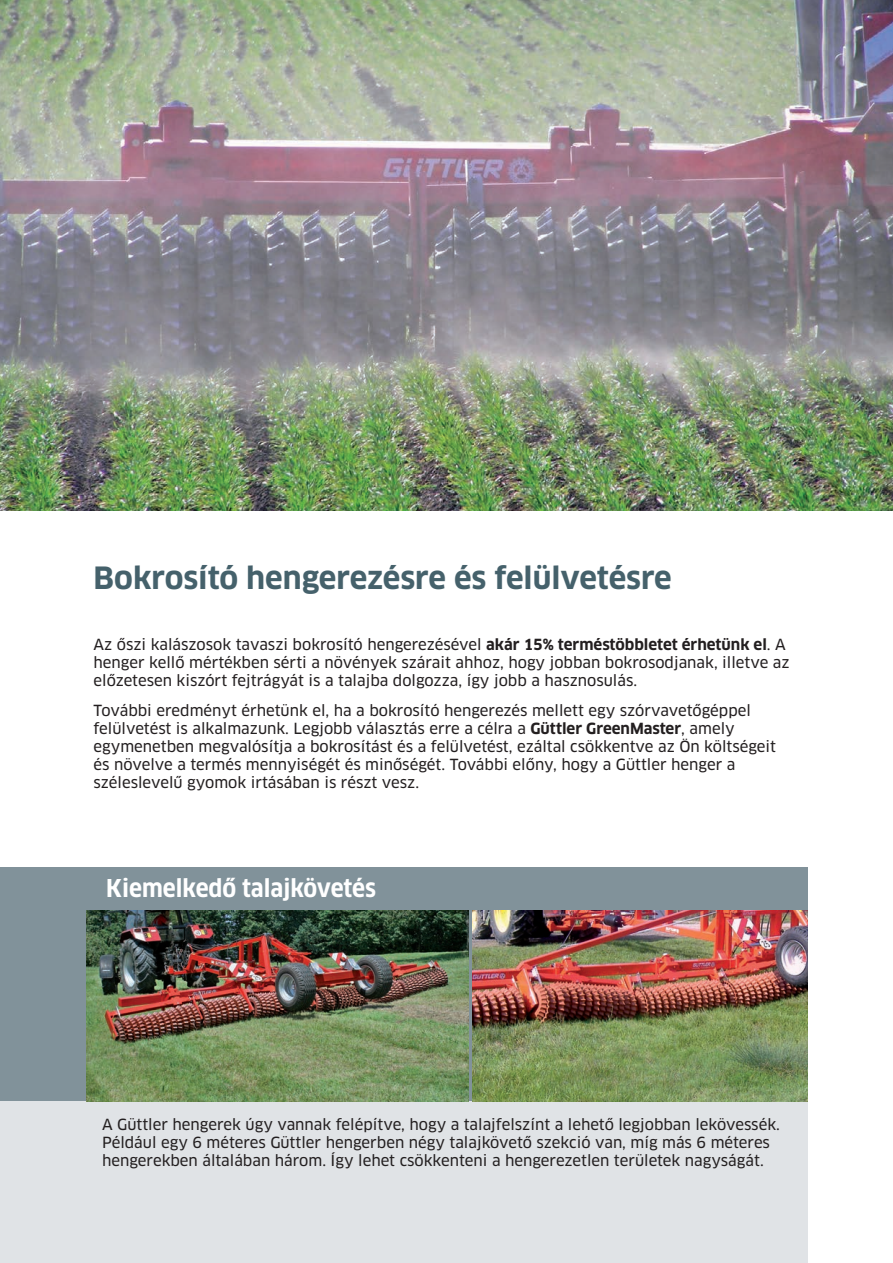
<style>
.page{position:relative;width:893px;height:1263px;background:#fff}
.page>*{position:absolute;margin:0;border:0;box-sizing:border-box;transform-origin:0 0}
.t1{font:700 30px "Clan Pro";letter-spacing:-.005em;color:#45616b}
.t2{font:700 24px "Clan Pro Narr";color:#fff}
.t3{font:15px/18px "Clan Pro News";color:#231f20}
.s1{font-family:"Clan Pro";font-weight:700}
</style>
<div class="page">
<div style="left:0;top:1101px;width:807px;height:162px;background:#e0e3e6"></div>
<div style="left:0;top:867px;width:807px;height:234px;background:#81929a"></div>
<img style="left:86px;top:910px;width:383px;height:191px">
<img style="left:472px;top:910px;width:335px;height:191px">
<img style="left:0;top:0;width:893px;height:510px">
<h1 class="t1" style="left:94px;top:561px;width:580px">Bokrosító hengerezésre és felülvetésre</h1>
<p class="t3" style="left:94px;top:635px;width:697px">Az őszi kalászosok tavaszi bokrosító hengerezésével <span class="s1">akár 15% terméstöbbletet érhetünk el</span>. A henger kellő mértékben sérti a növények szárait ahhoz, hogy jobban bokrosodjanak, illetve az előzetesen kiszórt fejtrágyát is a talajba dolgozza, így jobb a hasznosulás.</p>
<p class="t3" style="left:94px;top:702px;width:684px">További eredményt érhetünk el, ha a bokrosító hengerezés mellett egy szórvavetőgéppel felülvetést is alkalmazunk. Legjobb választás erre a célra a <span class="s1">Güttler GreenMaster</span>, amely egymenetben megvalósítja a bokrosítást és a felülvetést, ezáltal csökkentve az Ön költségeit és növelve a termés mennyiségét és minőségét. További előny, hogy a Güttler henger a széleslevelű gyomok irtásában is részt vesz.</p>
<h2 class="t2" style="left:106px;top:874px;width:271px">Kiemelkedő talajkövetés</h2>
<p class="t3" style="left:102px;top:1116px;width:679px">A Güttler hengerek úgy vannak felépítve, hogy a talajfelszínt a lehető legjobban lekövessék.<br>Például egy 6 méteres Güttler hengerben négy talajkövető szekció van, míg más 6 méteres hengerekben általában három. Így lehet csökkenteni a hengerezetlen területek nagyságát.</p>
</div>
